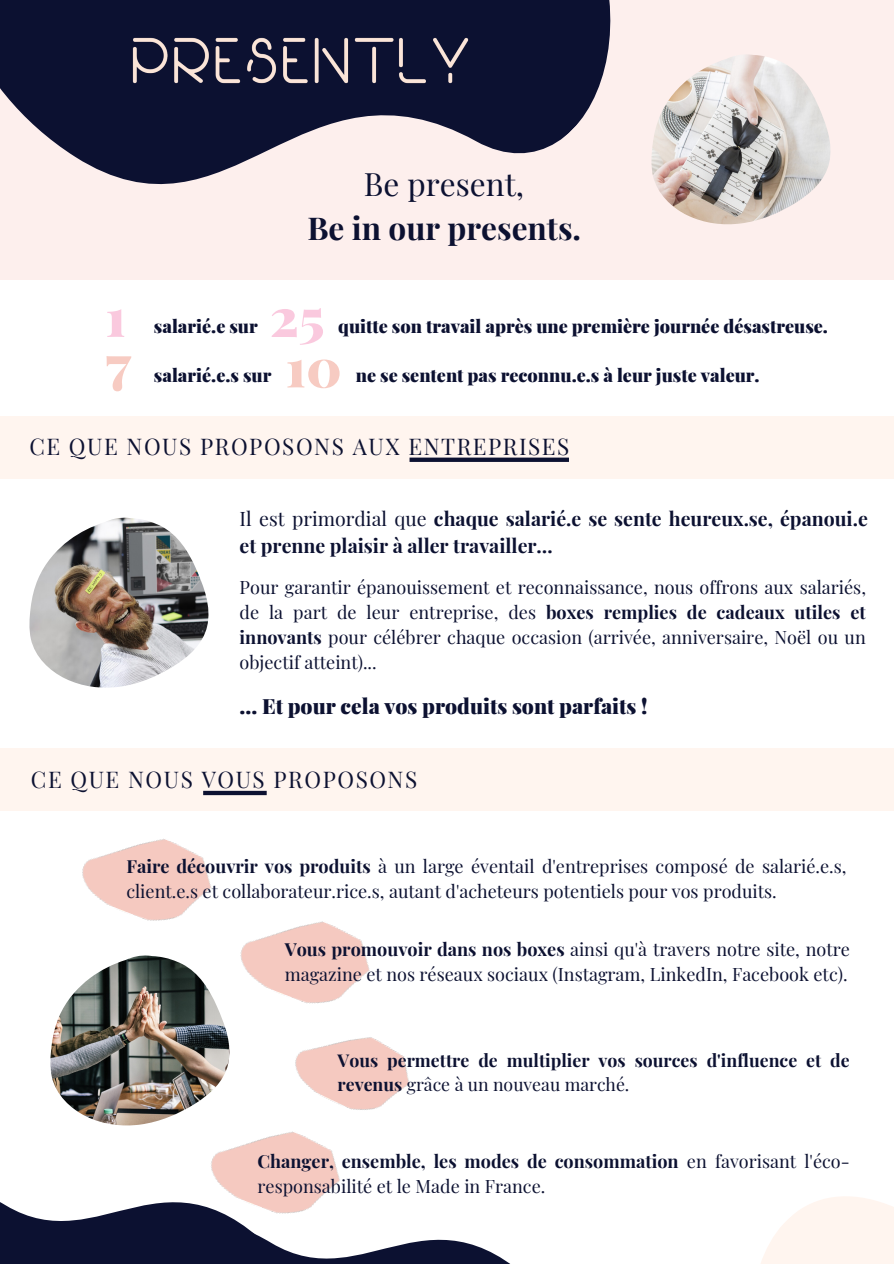
<style>
.page{position:relative;width:894px;height:1264px;background:#fff}
.page>*{position:absolute;margin:0;border:0;box-sizing:border-box;transform-origin:0 0}
.t1{font:900 52.5px "Playfair Display";color:#fac9de}
.t2{font:900 52.5px "Playfair Display";color:#f7cbc2}
.t3{font:700 31.5px "Playfair Display";color:#0c1131}
.t4{font:31.5px "Playfair Display";color:#0c1131}
.t5{font:22.5px "Playfair Display";letter-spacing:.07em;color:#0c1131}
.t6{font:900 21px "Playfair Display";color:#0c1131}
.t7{font:700 19.5px/27px "Playfair Display";color:#0c1131}
.t8{font:18px/24.8px "Playfair Display";color:#0c1131}
.t9{font:900 18px "Playfair Display";color:#0c1131}
.t10{font:700 17.7px/24.3px "Playfair Display";color:#0c1131}
.s1{font-weight:400}
.s2{font-weight:700}
</style>
<div class="page">
<div style="left:0;top:416px;width:893px;height:62px;background:#fff5ef"></div>
<div style="left:0;top:0;width:893px;height:279px;background:#fdefed"></div>
<svg style="left:0;top:0;width:699px;height:280px"></svg>
<svg style="left:0;top:1202px;width:113px;height:61px;fill:#0c1131"></svg>
<img style="left:244px;top:921px;width:126px;height:68px">
<img style="left:270px;top:986px;width:135px;height:77px">
<img style="left:46px;top:810px;width:207px;height:157px">
<img style="left:50px;top:955px;width:182px;height:170px">
<svg style="left:409px;top:457px;width:160px;height:5px"></svg>
<svg style="left:113px;top:1063px;width:396px;height:200px"></svg>
<img style="left:112px;top:9px;width:374px;height:96px">
<div style="left:0;top:748px;width:893px;height:62px;background:#fff5ef"></div>
<svg style="left:203px;top:790px;width:63px;height:5px"></svg>
<img style="left:29px;top:517px;width:180px;height:170px">
<img style="left:650px;top:54px;width:181px;height:170px">
<svg style="left:761px;top:1196px;width:132px;height:67px"></svg>
<h2 class="t4" style="left:364px;top:162px;width:161px">Be present,</h2>
<h2 class="t3" style="left:307px;top:206px;width:275px">Be in our presents.</h2>
<h1 class="t1" style="left:105px;top:280px;width:22px">1</h1>
<h1 class="t1" style="left:270px;top:280px;width:56px">25</h1>
<h1 class="t2" style="left:105px;top:327px;width:27px">7</h1>
<h1 class="t2" style="left:285px;top:331px;width:58px">10</h1>
<p class="t9" style="left:154px;top:313px;width:105px">salarié.e sur</p>
<p class="t9" style="left:338px;top:313px;width:491px">quitte son travail après une première journée désastreuse.</p>
<p class="t9" style="left:154px;top:363px;width:119px">salarié.e.s sur</p>
<p class="t9" style="left:356px;top:363px;width:405px">ne se sentent pas reconnu.e.s à leur juste valeur.</p>
<p class="t5" style="left:29px;top:430px;width:541px">CE QUE NOUS PROPOSONS AUX ENTREPRISES</p>
<p class="t7" style="left:239px;top:504px;width:629px"><span class="s1">Il est primordial que</span> chaque salarié.e se sente heureux.se, épanoui.e et prenne plaisir à aller travailler…</p>
<p class="t8" style="left:239px;top:574px;width:627px;text-align:justify">Pour garantir épanouissement et reconnaissance, nous offrons aux salariés, de la part de leur entreprise, des <span class="s2">boxes remplies de cadeaux utiles et innovants</span> pour célébrer chaque occasion (arrivée, anniversaire, Noël ou un objectif atteint)...</p>
<p class="t6" style="left:239px;top:691px;width:409px">... Et pour cela vos produits sont parfaits !</p>
<p class="t5" style="left:31px;top:763px;width:388px">CE QUE NOUS VOUS PROPOSONS</p>
<p class="t8" style="left:126px;top:853px;width:721px"><span class="s2">Faire découvrir vos produits</span> à un large éventail d'entreprises composé de salarié.e.s, client.e.s et collaborateur.rice.s, autant d'acheteurs potentiels pour vos produits.</p>
<p class="t8" style="left:284px;top:936px;width:566px"><span class="s2">Vous promouvoir dans nos boxes</span> ainsi qu'à travers notre site, notre magazine et nos réseaux sociaux (Instagram, LinkedIn, Facebook etc).</p>
<p class="t10" style="left:337px;top:1046px;width:513px">Vous permettre de multiplier vos sources d'influence et de revenus <span class="s1">grâce à un nouveau marché.</span></p>
<p class="t8" style="left:257px;top:1147px;width:593px"><span class="s2">Changer, ensemble, les modes de consommation</span> en favorisant l'éco&shy;responsabilité et le Made in France.</p>
</div>
